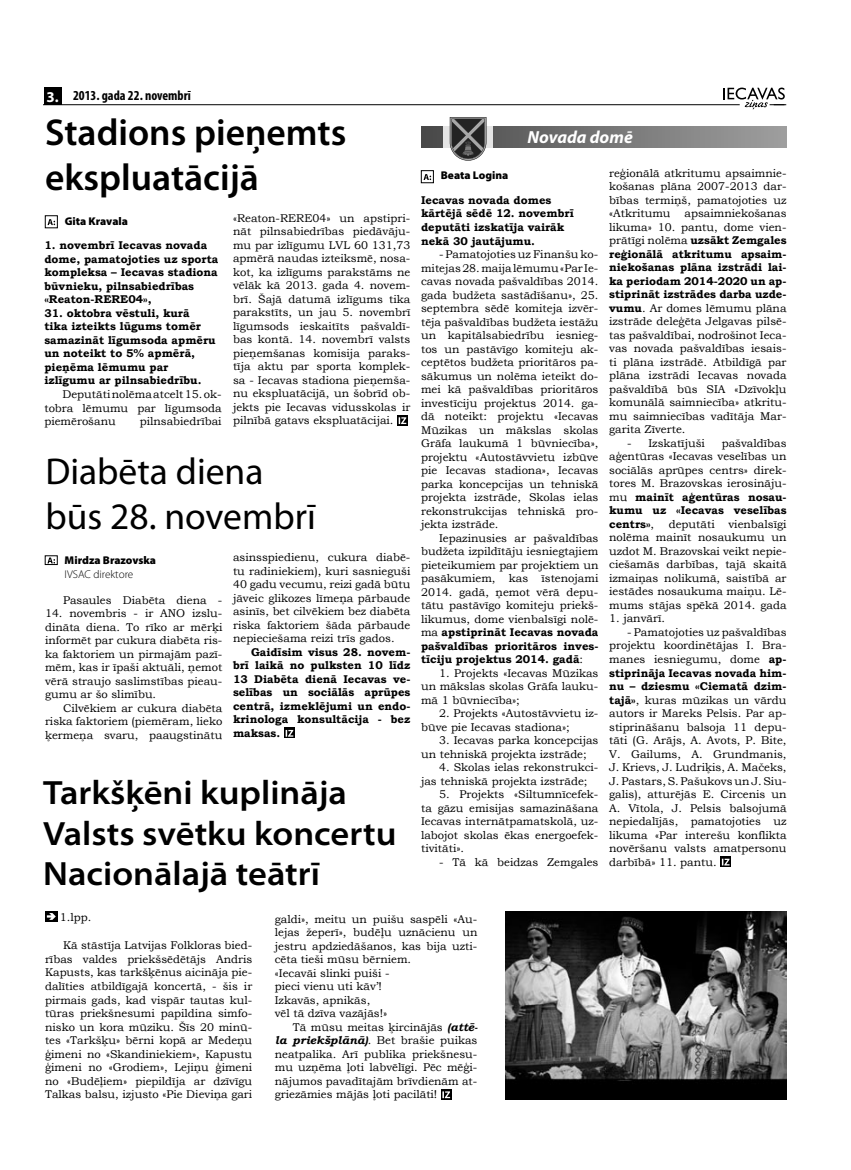
<style>
.page{position:relative;width:851px;height:1170px;background:#fff}
.page>*{position:absolute;margin:0;border:0;box-sizing:border-box;transform-origin:0 0}
.t1{font:600 37.5px/45px "Myriad Pro";color:#000}
.t2{font:37.5px/45px "Myriad Pro";color:#000}
.t3{font:600 semi-expanded 33.75px/40.5px "Myriad Pro";color:#000}
.t4{font:italic 700 17.5px "Myriad Pro";color:#fff}
.t5{font:700 condensed 13.75px "Myriad Pro";color:#000}
.t6{font:11.25px/13.5px "Bookman Old Style";color:#000;text-align:justify}
.t7{font:700 11.25px/13.5px "Bookman Old Style";color:#000}
.t8{font:900 11.25px "Myriad Pro";color:#000}
.t9{font:300 11.25px "Myriad Pro";color:#000}
.s1{font-stretch:normal;font-size:15px;color:#fff}
.s2{font-weight:700}
.s3{font-weight:700;font-style:italic}
</style>
<div class="page">
<hr style="left:44px;top:104px;width:695px;height:1px;background:#000">
<div style="left:44px;top:87px;width:17px;height:18px;background:#000"></div>
<svg style="left:723px;top:88px;width:63px;height:22px"></svg>
<svg style="left:421px;top:126px;width:365px;height:21px;background:#797979"></svg>
<div style="left:443px;top:126px;width:50px;height:21px;background:#e4e4e4"></div>
<svg style="left:449px;top:117px;width:37px;height:44px;background:#626262"></svg>
<svg style="left:720px;top:856px;width:11px;height:11px"></svg>
<svg style="left:721px;top:858px;width:8px;height:7px"></svg>
<svg style="left:423px;top:174px;width:8px;height:6px"></svg>
<div style="left:421px;top:170px;width:12px;height:13px;border:1px solid #000"></div>
<svg style="left:441px;top:1089px;width:10px;height:10px"></svg>
<svg style="left:442px;top:1091px;width:8px;height:6px"></svg>
<svg style="left:45px;top:911px;width:13px;height:10px"></svg>
<svg style="left:47px;top:912px;width:9px;height:7px"></svg>
<img style="left:505px;top:911px;width:281px;height:188px">
<svg style="left:397px;top:415px;width:11px;height:10px"></svg>
<svg style="left:398px;top:417px;width:8px;height:7px"></svg>
<svg style="left:47px;top:219px;width:8px;height:6px"></svg>
<div style="left:45px;top:215px;width:12px;height:13px;border:1px solid #000"></div>
<svg style="left:284px;top:727px;width:11px;height:11px"></svg>
<svg style="left:285px;top:729px;width:8px;height:7px"></svg>
<svg style="left:48px;top:557px;width:7px;height:5px"></svg>
<p class="t5" style="left:55px;top:87px;width:137px"><span class="s1">.</span> 2013. gada 22. novembrī</p>
<h1 class="t1" style="left:45px;top:109px;width:303px">Stadions pieņemts ekspluatācijā</h1>
<p class="t8" style="left:65px;top:213px;width:65px">Gita Kravala</p>
<p class="t7" style="left:44px;top:239px;width:175px">1. novembrī Iecavas novada dome, pamatojoties uz sporta kompleksa – Iecavas stadiona būvnieku, pilnsabiedrības «Reaton-RERE04»,</p>
<p class="t7" style="left:44px;top:306px;width:173px">31. oktobra vēstuli, kurā<br>tika izteikts lūgums tomēr samazināt līgumsoda apmēru un noteikt to 5% apmērā, pieņēma lēmumu par izlīgumu ar pilnsabiedrību.</p>
<p class="t6" style="left:44px;top:387px;width:179px;text-indent:18px">Deputāti nolēma atcelt 15. ok&shy;tobra lēmumu par līgumsoda piemērošanu</p>
<p class="t6" style="left:140px;top:414px;width:83px">pilnsabiedrībai</p>
<p class="t6" style="left:233px;top:211px;width:179px">«Reaton-RERE04» un apstipri&shy;nāt pilnsabiedrības piedāvāju&shy;mu par izlīgumu LVL 60 131,73 apmērā naudas izteiksmē, nosa&shy;kot, ka izlīgums parakstāms ne vēlāk kā 2013. gada 4. novem&shy;brī. Šajā datumā izlīgums tika parakstīts, un jau 5. novembrī līgumsods ieskaitīts pašvaldī&shy;bas kontā. 14. novembrī valsts pieņemšanas komisija paraks&shy;tīja aktu par sporta komplek&shy;sa - Iecavas stadiona pieņemša&shy;nu ekspluatācijā, un šobrīd ob&shy;jekts pie Iecavas vidusskolas ir pilnībā gatavs ekspluatācijai.</p>
<h1 class="t2" style="left:45px;top:448px;width:272px">Diabēta diena būs 28. novembrī</h1>
<p class="t6" style="left:233px;top:550px;width:179px">asinsspiedienu, cukura diabē&shy;tu radiniekiem), kuri sasnieguši 40 gadu vecumu, reizi gadā būtu jāveic glikozes līmeņa pārbaude asinīs, bet cilvēkiem bez diabēta riska faktoriem šāda pārbaude nepieciešama reizi trīs gados.</p>
<p class="t7" style="left:233px;top:645px;width:179px;text-align:justify;text-indent:18px">Gaidīsim visus 28. novem&shy;brī laikā no pulksten 10 līdz 13 Diabēta dienā Iecavas ve&shy;selības un sociālās aprūpes centrā, izmeklējumi un endo&shy;krinologa konsultācija - bez maksas.</p>
<p class="t8" style="left:65px;top:553px;width:93px">Mirdza Brazovska</p>
<p class="t9" style="left:65px;top:567px;width:70px">IVSAC direktore</p>
<p class="t6" style="left:63px;top:593px;width:161px">Pasaules Diabēta diena -</p>
<p class="t6" style="left:45px;top:606px;width:179px">14. novembris - ir ANO izslu&shy;dināta diena. To rīko ar mērķi informēt par cukura diabēta ris&shy;ka faktoriem un pirmajām pazī&shy;mēm, kas ir īpaši aktuāli, ņemot vērā straujo saslimstības pieau&shy;gumu ar šo slimību.</p>
<p class="t6" style="left:45px;top:701px;width:179px;text-indent:18px">Cilvēkiem ar cukura diabēta riska faktoriem (piemēram, lieko ķermeņa svaru, paaugstinātu</p>
<h2 class="t3" style="left:43px;top:773px;width:355px">Tarkšķēni kuplināja<br>Valsts svētku koncertu<br>Nacionālajā teātrī</h2>
<h3 class="t4" style="left:527px;top:126px;width:107px">Novada domē</h3>
<p class="t8" style="left:440px;top:168px;width:69px">Beata Logina</p>
<p class="t7" style="left:421px;top:193px;width:154px">Iecavas novada domes kārtējā sēdē 12. novembrī deputāti izskatīja vairāk nekā 30 jautājumu.</p>
<p class="t6" style="left:421px;top:247px;width:179px;text-indent:18px">- Pamatojoties uz Finanšu ko&shy;mitejas 28. maija lēmumu «Par Ie&shy;cavas novada pašvaldības 2014. gada budžeta sastādīšanu», 25. septembra sēdē komiteja izvēr&shy;tēja pašvaldības budžeta iestāžu un kapitālsabiedrību iesnieg&shy;tos un pastāvīgo komiteju ak&shy;ceptētos budžeta prioritāros pa&shy;sākumus un nolēma ieteikt do&shy;mei kā pašvaldības prioritāros investīciju projektus 2014. ga&shy;dā noteikt: projektu «Iecavas Mūzikas un mākslas skolas Grāfa laukumā 1 būvniecība», projektu «Autostāvvietu izbūve pie Iecavas stadiona», Iecavas parka koncepcijas un tehniskā projekta izstrāde, Skolas ielas rekonstrukcijas tehniskā pro&shy;jekta izstrāde.</p>
<p class="t6" style="left:421px;top:531px;width:179px;text-indent:18px">Iepazinusies ar pašvaldības budžeta izpildītāju iesniegtajiem pieteikumiem par projektiem un pasākumiem, kas īstenojami 2014. gadā, ņemot vērā depu&shy;tātu pastāvīgo komiteju priekš&shy;likumus, dome vienbalsīgi nolē&shy;ma <span class="s2">apstiprināt Iecavas novada pašvaldības prioritāros inves&shy;tīciju projektus 2014. gadā</span>:</p>
<p class="t6" style="left:421px;top:666px;width:179px;text-indent:18px">1. Projekts «Iecavas Mūzikas un mākslas skolas Grāfa lauku&shy;mā 1 būvniecība»;</p>
<p class="t6" style="left:421px;top:706px;width:179px;text-indent:18px">2. Projekts «Autostāvvietu iz&shy;būve pie Iecavas stadiona»;</p>
<p class="t6" style="left:421px;top:733px;width:179px;text-indent:18px">3. Iecavas parka koncepcijas un tehniskā projekta izstrāde;</p>
<p class="t6" style="left:421px;top:760px;width:179px;text-indent:18px">4. Skolas ielas rekonstrukci&shy;jas tehniskā projekta izstrāde;</p>
<p class="t6" style="left:421px;top:787px;width:179px;text-indent:18px">5. Projekts «Siltumnīcefek&shy;ta gāzu emisijas samazināšana Iecavas internātpamatskolā, uz&shy;labojot skolas ēkas energoefek&shy;tivitāti».</p>
<p class="t6" style="left:439px;top:855px;width:161px">- Tā kā beidzas Zemgales</p>
<p class="t6" style="left:609px;top:166px;width:179px">reģionālā atkritumu apsaimnie&shy;košanas plāna 2007-2013 dar&shy;bības termiņš, pamatojoties uz «Atkritumu apsaimniekošanas likuma» 10. pantu, dome vien&shy;prātīgi nolēma <span class="s2">uzsākt Zemgales reģionālā atkritumu apsaim&shy;niekošanas plāna izstrādi lai&shy;ka periodam 2014-2020 un ap&shy;stiprināt izstrādes darba uzde&shy;vumu</span>. Ar domes lēmumu plāna izstrāde deleģēta Jelgavas pilsē&shy;tas pašvaldībai, nodrošinot Ieca&shy;vas novada pašvaldības iesais&shy;ti plāna izstrādē. Atbildīgā par plāna izstrādi Iecavas novada pašvaldībā būs SIA «Dzīvokļu komunālā saimniecība» atkritu&shy;mu saimniecības vadītāja Mar&shy;garita Zīverte.</p>
<p class="t6" style="left:627px;top:436px;width:79px">- Izskatījuši</p>
<p class="t6" style="left:609px;top:436px;width:179px;text-indent:112px">pašvaldības aģentūras «Iecavas veselības un sociālās aprūpes centrs» direk&shy;tores M. Brazovskas ierosināju&shy;mu <span class="s2">mainīt aģentūras nosau&shy;kumu uz «Iecavas veselības centrs»</span>,</p>
<p class="t6" style="left:609px;top:517px;width:179px;text-indent:60px">deputāti vienbalsīgi nolēma mainīt nosaukumu un uzdot M. Brazovskai veikt nepie&shy;ciešamās darbības, tajā skaitā izmaiņas nolikumā, saistībā ar iestādes nosaukuma maiņu. Lē&shy;mums stājas spēkā 2014. gada</p>
<p class="t6" style="left:609px;top:612px;width:57px">1. janvārī.</p>
<p class="t6" style="left:609px;top:625px;width:179px;text-indent:18px">- Pamatojoties uz pašvaldības projektu koordinētājas I. Bra&shy;manes iesniegumu, dome <span class="s2">ap&shy;stiprināja Iecavas novada him&shy;nu – dziesmu «Ciematā dzim&shy;tajā»</span>, kuras mūzikas un vārdu autors ir Mareks Pelsis. Par ap&shy;stiprināšanu balsoja 11 depu&shy;tāti (G. Arājs, A. Avots, P. Bite, V. Gailums, A. Grundmanis, J. Krievs, J. Ludriķis, A. Mačeks, J. Pastars, S. Pašukovs un J. Siu&shy;galis), atturējās E. Circenis un A. Vītola, J. Pelsis balsojumā nepiedalījās, pamatojoties uz likuma «Par interešu konflikta novēršanu valsts amatpersonu darbībā» 11. pantu.</p>
<p class="t6" style="left:60px;top:909px;width:33px">1.lpp.</p>
<p class="t6" style="left:45px;top:938px;width:209px;text-indent:18px">Kā stāstīja Latvijas Folkloras bied&shy;rības valdes priekšsēdētājs Andris Kapusts, kas tarkšķēnus aicināja pie&shy;dalīties atbildīgajā koncertā, - šis ir pirmais gads, kad vispār tautas kul&shy;tūras priekšnesumi papildina simfo&shy;nisko un kora mūziku. Šīs 20 minū&shy;tes «Tarkšķu» bērni kopā ar Medeņu ģimeni no «Skandiniekiem», Kapustu ģimeni no «Grodiem», Lejiņu ģimeni no «Budēļiem» piepildīja ar dzīvīgu Talkas balsu, izjusto «Pie Dieviņa gari</p>
<p class="t6" style="left:275px;top:912px;width:204px;text-align:left">galdi», meitu un puišu saspēli «Au&shy;lejas žeperī», budēļu uznācienu un jestru apdziedāšanos, kas bija uzti&shy;cēta tieši mūsu bērniem.<br>«Iecavāi slinki puiši -<br>pieci vienu uti kāv’!<br>Izkavās, apnikās,<br>vēl tā dzīva vazājās!»</p>
<p class="t6" style="left:275px;top:1020px;width:204px;text-indent:18px">Tā mūsu meitas ķircinājās <span class="s3">(attē&shy;la priekšplānā)</span>. Bet brašie puikas neatpalika. Arī publika priekšnesu&shy;mu uzņēma ļoti labvēlīgi. Pēc mēģi&shy;nājumos pavadītajām brīvdienām at&shy;griezāmies mājās ļoti pacilāti!</p>
</div>
